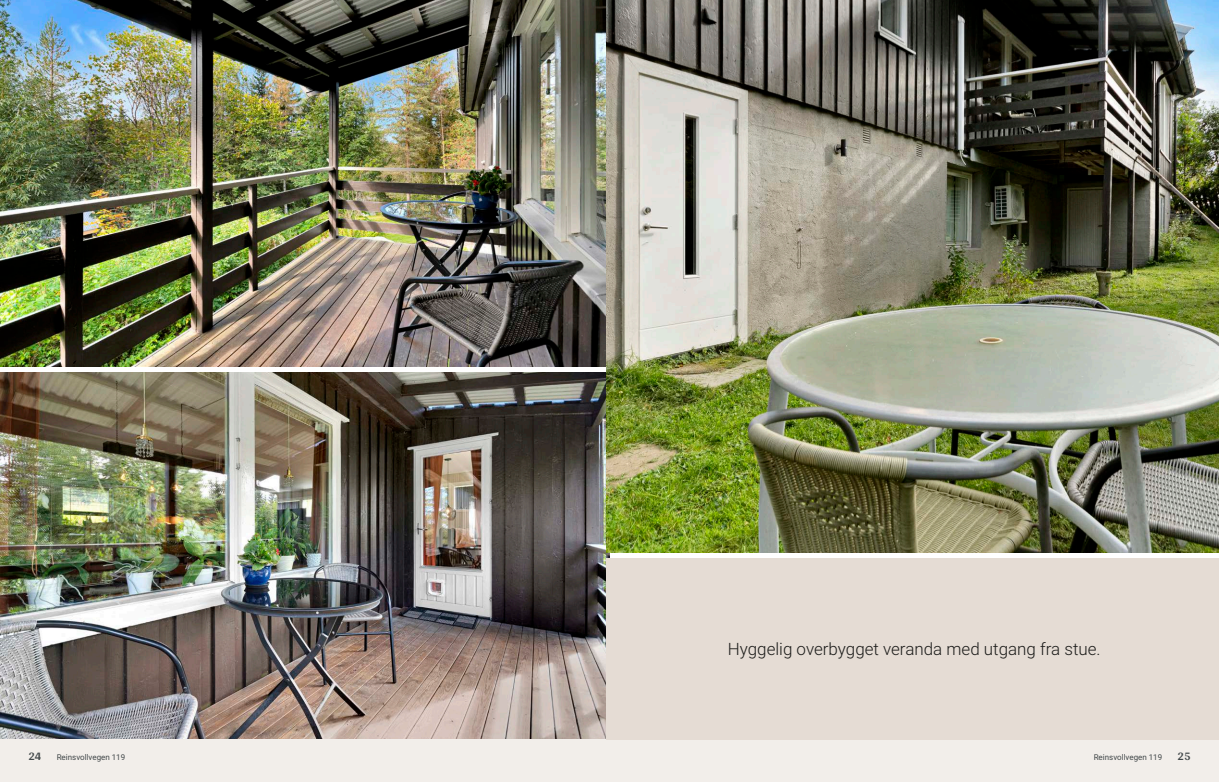
<style>
.page{position:relative;width:1219px;height:782px;background:#fff}
.page>*{position:absolute;margin:0;border:0;box-sizing:border-box;transform-origin:0 0}
.t1{font:300 17px "Roboto";color:#1d1d1b}
.t2{font:700 12px "Arya";color:#414749}
.t3{font:8px "Roboto";color:#414749}
</style>
<div class="page">
<img style="left:0;top:0;width:607px;height:367px">
<img style="left:0;top:372px;width:609px;height:367px">
<div style="left:0;top:739px;width:612px;height:42px;background:#f2eeea"></div>
<img style="left:607px;top:0;width:612px;height:552px">
<div style="left:607px;top:739px;width:612px;height:42px;background:#f2eeea"></div>
<div style="left:607px;top:558px;width:612px;height:181px;background:#e5dcd4"></div>
<p class="t1" style="left:728px;top:637px;width:374px">Hyggelig overbygget veranda med utgang fra stue.</p>
<p class="t2" style="left:28px;top:749px;width:15px">24</p>
<p class="t3" style="left:57px;top:751px;width:70px">Reinsvollvegen 119</p>
<p class="t3" style="left:1094px;top:751px;width:70px">Reinsvollvegen 119</p>
<p class="t2" style="left:1177px;top:749px;width:15px">25</p>
</div>
